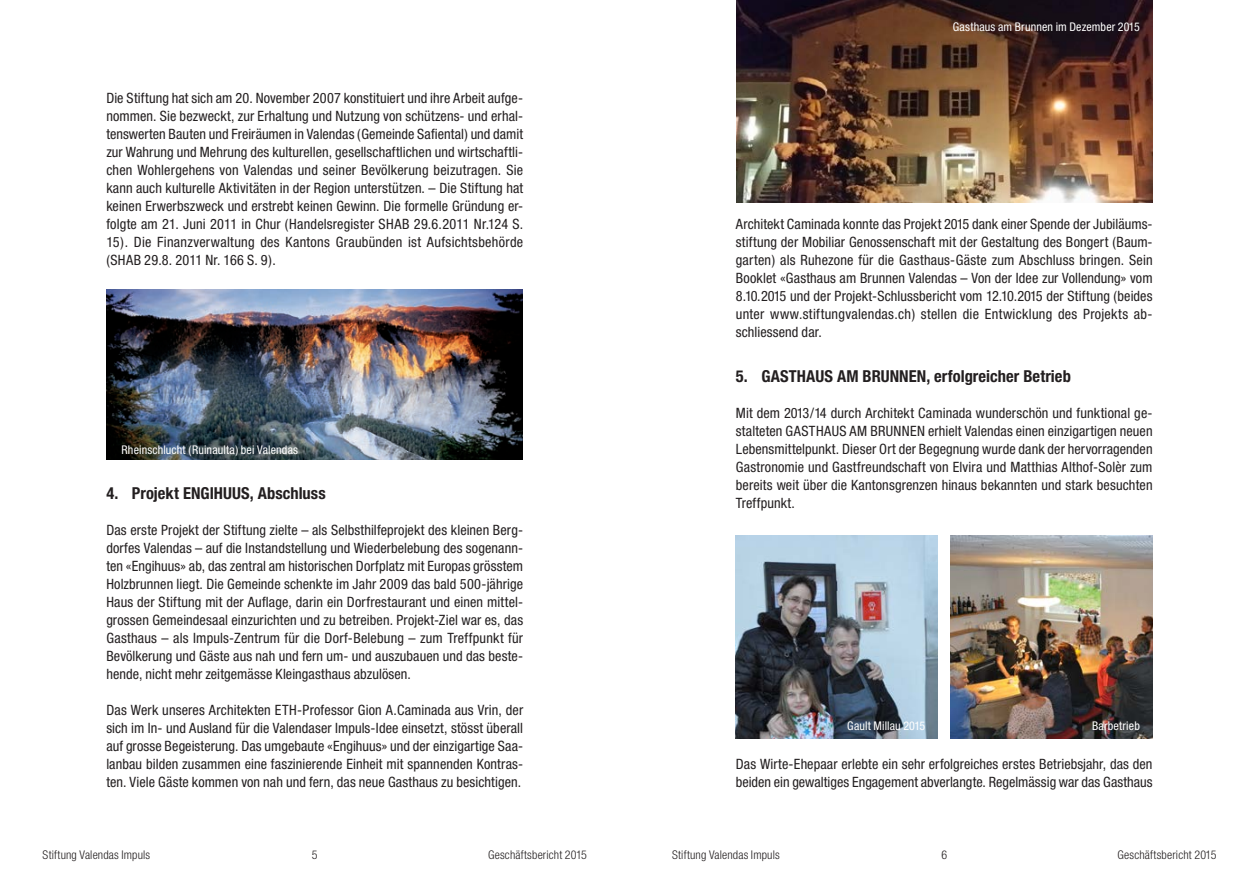
<style>
.page{position:relative;width:1259px;height:893px;background:#fff}
.page>*{position:absolute;margin:0;border:0;box-sizing:border-box;transform-origin:0 0}
.t1{font:700 condensed 16.5px "Helvetica Neue";letter-spacing:.005em;color:#231f20}
.t2{font:condensed 14.25px/18px "Helvetica Neue";letter-spacing:.01em;color:#231f20;text-align:justify}
.t3{font:condensed 12px "Helvetica Neue";letter-spacing:.01em;color:#fff}
.t4{font:300 condensed 12px "Helvetica Neue";letter-spacing:.015em;color:#231f20}
</style>
<div class="page">
<img style="left:106px;top:289px;width:416px;height:171px">
<img style="left:736px;top:535px;width:202px;height:204px">
<img style="left:950px;top:535px;width:202px;height:204px">
<img style="left:736px;top:0;width:416px;height:202px">
<p class="t2" style="left:106px;top:89px;width:418px">Die Stiftung hat sich am 20. November 2007 konstituiert und ihre Arbeit aufge&shy;nommen. Sie bezweckt, zur Erhaltung und Nutzung von schützens- und erhal&shy;tenswerten Bauten und Freiräumen in Valendas (Gemeinde Safiental) und damit zur Wahrung und Mehrung des kulturellen, gesellschaftlichen und wirtschaftli&shy;chen Wohlergehens von Valendas und seiner Bevölkerung beizutragen. Sie kann auch kulturelle Aktivitäten in der Region unterstützen. – Die Stiftung hat keinen Erwerbszweck und erstrebt keinen Gewinn. Die formelle Gründung er&shy;folgte am 21. Juni 2011 in Chur (Handelsregister SHAB 29.6.2011 Nr.124 S.<br>15). Die Finanzverwaltung des Kantons Graubünden ist Aufsichtsbehörde (SHAB 29.8. 2011 Nr. 166 S. 9).</p>
<p class="t3" style="left:121px;top:443px;width:178px">Rheinschlucht (Ruinaulta) bei Valendas</p>
<p class="t1" style="left:106px;top:483px;width:221px">4. Projekt ENGIHUUS, Abschluss</p>
<p class="t2" style="left:106px;top:521px;width:418px">Das erste Projekt der Stiftung zielte – als Selbsthilfeprojekt des kleinen Berg&shy;dorfes Valendas – auf die Instandstellung und Wiederbelebung des sogenann&shy;ten «Engihuus» ab, das zentral am historischen Dorfplatz mit Europas grösstem Holzbrunnen liegt. Die Gemeinde schenkte im Jahr 2009 das bald 500-jährige Haus der Stiftung mit der Auflage, darin ein Dorfrestaurant und einen mittel&shy;grossen Gemeindesaal einzurichten und zu betreiben. Projekt-Ziel war es, das Gasthaus – als Impuls-Zentrum für die Dorf-Belebung – zum Treffpunkt für Bevölkerung und Gäste aus nah und fern um- und auszubauen und das beste&shy;hende, nicht mehr zeitgemässe Kleingasthaus abzulösen.</p>
<p class="t2" style="left:106px;top:701px;width:418px">Das Werk unseres Architekten ETH-Professor Gion A.Caminada aus Vrin, der sich im In- und Ausland für die Valendaser Impuls-Idee einsetzt, stösst überall auf grosse Begeisterung. Das umgebaute «Engihuus» und der einzigartige Saa&shy;lanbau bilden zusammen eine faszinierende Einheit mit spannenden Kontras&shy;ten. Viele Gäste kommen von nah und fern, das neue Gasthaus zu besichtigen.</p>
<p class="t3" style="left:953px;top:20px;width:189px">Gasthaus am Brunnen im Dezember 2015</p>
<p class="t2" style="left:736px;top:215px;width:418px">Architekt Caminada konnte das Projekt 2015 dank einer Spende der Jubiläums&shy;stiftung der Mobiliar Genossenschaft mit der Gestaltung des Bongert (Baum&shy;garten) als Ruhezone für die Gasthaus-Gäste zum Abschluss bringen. Sein Booklet «Gasthaus am Brunnen Valendas – Von der Idee zur Vollendung» vom 8.10.2015 und der Projekt-Schlussbericht vom 12.10.2015 der Stiftung (beides unter www.stiftungvalendas.ch) stellen die Entwicklung des Projekts ab&shy;schliessend dar.</p>
<p class="t1" style="left:736px;top:366px;width:336px">5. GASTHAUS AM BRUNNEN, erfolgreicher Betrieb</p>
<p class="t2" style="left:736px;top:404px;width:418px">Mit dem 2013/14 durch Architekt Caminada wunderschön und funktional ge&shy;stalteten GASTHAUS AM BRUNNEN erhielt Valendas einen einzigartigen neuen Lebensmittelpunkt. Dieser Ort der Begegnung wurde dank der hervorragenden Gastronomie und Gastfreundschaft von Elvira und Matthias Althof-Solèr zum bereits weit über die Kantonsgrenzen hinaus bekannten und stark besuchten Treffpunkt.</p>
<p class="t3" style="left:847px;top:718px;width:79px">Gault Millau 2015</p>
<p class="t3" style="left:1092px;top:718px;width:49px">Barbetrieb</p>
<p class="t2" style="left:736px;top:755px;width:418px">Das Wirte-Ehepaar erlebte ein sehr erfolgreiches erstes Betriebsjahr, das den beiden ein gewaltiges Engagement abverlangte. Regelmässig war das Gasthaus</p>
<p class="t4" style="left:43px;top:848px;width:109px">Stiftung Valendas Impuls</p>
<p class="t4" style="left:312px;top:848px;width:7px">5</p>
<p class="t4" style="left:488px;top:848px;width:100px">Geschäftsbericht 2015</p>
<p class="t4" style="left:672px;top:848px;width:109px">Stiftung Valendas Impuls</p>
<p class="t4" style="left:941px;top:848px;width:7px">6</p>
<p class="t4" style="left:1117px;top:848px;width:100px">Geschäftsbericht 2015</p>
</div>
